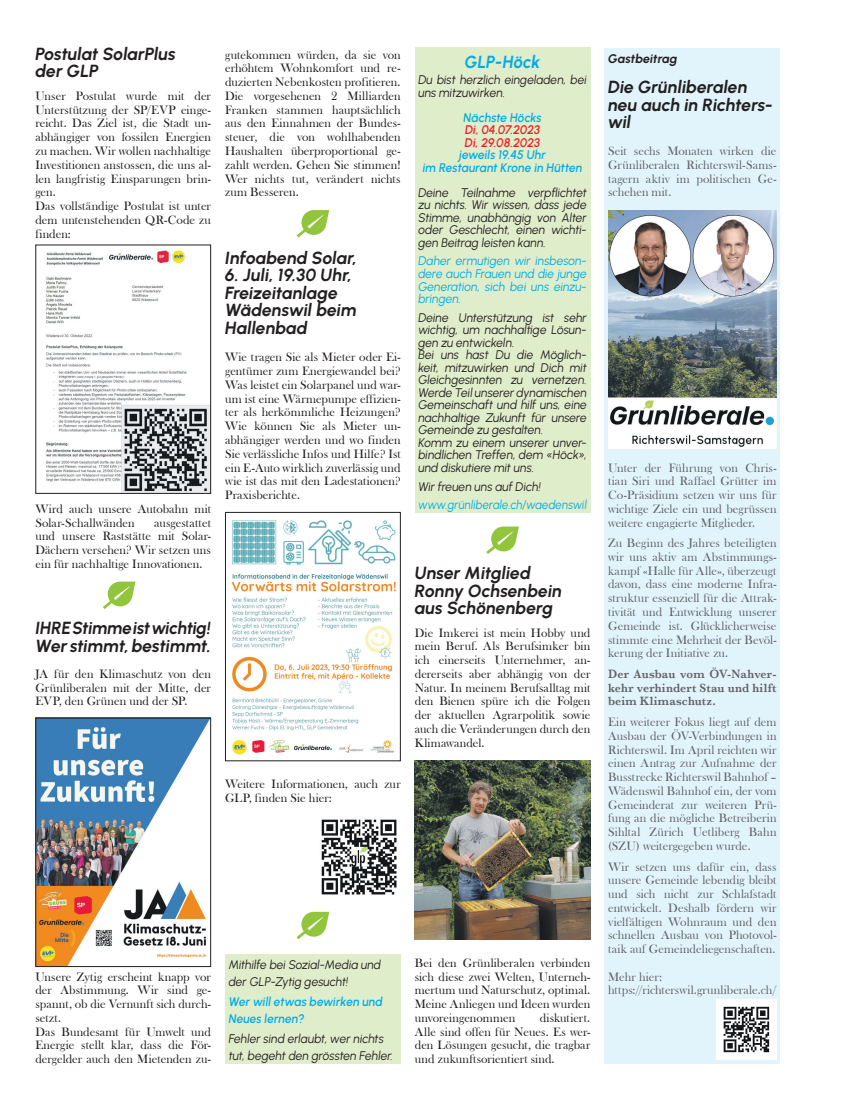
<style>
.page{position:relative;width:851px;height:1117px;background:#fff}
.page>*{position:absolute;margin:0;border:0;box-sizing:border-box;transform-origin:0 0}
.t1{font:italic 700 17.5px/17.5px "Urbanist";color:#231f20}
.t2{font:italic 700 17.5px "Urbanist";color:#03ace4;scale:.95 1}
.t3{font:12.5px/13.8px "Bask Old Face";letter-spacing:.005em;color:#231f20;text-align:justify}
.t4{font:12.5px/13.8px "Bask Old Face";letter-spacing:.005em;color:#636366;text-align:justify}
.t5{font:italic 12.5px/12.5px "Urbanist";letter-spacing:.005em;color:#231f20;scale:.95 1}
.t6{font:italic 600 12.5px/16.6px "Urbanist";letter-spacing:.005em;color:#03ace4;scale:.95 1}
.t7{font:italic 12.5px/12.5px "Urbanist";letter-spacing:.01em;color:#03ace4;text-align:justify;scale:.95 1}
.t8{font:600 12.5px/13.8px "Baskerville";letter-spacing:.02em;color:#636366;text-align:justify;scale:.95 1}
.t9{font:italic 12.5px "Urbanist";letter-spacing:.01em;color:#03ace4;scale:.9 1}
.t10{font:italic 600 12.5px/12.5px "Urbanist";letter-spacing:.005em;color:#ee1d23;scale:.95 1}
.t11{font:italic 700 12.5px "Urbanist";letter-spacing:.005em;color:#231f20}
</style>
<div class="page">
<img style="left:46px;top:250px;width:163px;height:241px">
<div style="left:35px;top:244px;width:176px;height:249px;border:1px solid #231f20"></div>
<svg style="left:103px;top:581px;width:32px;height:28px"></svg>
<img style="left:37px;top:719px;width:172px;height:245px">
<div style="left:35px;top:717px;width:176px;height:249px;border:1px solid #231f20"></div>
<svg style="left:296px;top:210px;width:33px;height:27px"></svg>
<img style="left:231px;top:520px;width:165px;height:235px">
<div style="left:225px;top:512px;width:175px;height:249px;border:1px solid #231f20"></div>
<img style="left:321px;top:819px;width:76px;height:76px">
<div style="left:225px;top:953px;width:175px;height:109px;background:#e0edcb"></div>
<img style="left:415px;top:760px;width:175px;height:179px">
<svg style="left:486px;top:526px;width:33px;height:28px"></svg>
<div style="left:415px;top:48px;width:175px;height:465px;background:#e0edcb"></div>
<div style="left:604px;top:48px;width:176px;height:1014px;background:#e1f4fc"></div>
<img style="left:608px;top:210px;width:168px;height:238px">
<img style="left:716px;top:999px;width:60px;height:59px">
<svg style="left:296px;top:911px;width:33px;height:28px"></svg>
<h1 class="t1" style="left:35px;top:44px;width:142px">Postulat SolarPlus der GLP</h1>
<p class="t3" style="left:35px;top:89px;width:177px;text-align:left">Unser Postulat wurde mit der<br>Unterstützung der SP/EVP einge&shy;reicht. Das Ziel ist, die Stadt un&shy;abhängiger von fossilen Energien zu machen. Wir wollen nachhaltige<br>Investitionen anstossen, die uns al&shy;len langfristig Einsparungen brin&shy;gen.<br>Das vollständige Postulat ist unter dem untenstehenden QR-Code zu finden:</p>
<p class="t3" style="left:35px;top:502px;width:177px">Wird auch unsere Autobahn mit<br>Solar-Schallwänden</p>
<p class="t3" style="left:35px;top:515px;width:177px;text-indent:119px">ausgestattet und unsere Raststätte mit Solar-Dächern versehen? Wir setzen uns ein für nachhaltige Innovationen.</p>
<p class="t3" style="left:225px;top:48px;width:177px">gutekommen würden, da sie von erhöhtem Wohnkomfort und re&shy;duzierten Nebenkosten profitieren.<br>Die vorgesehenen 2 Milliarden Franken stammen hauptsächlich aus den Einnahmen der Bundes&shy;steuer, die von wohlhabenden Haushalten überproportional ge&shy;zahlt werden. Gehen Sie stimmen!<br>Wer nichts tut, verändert nichts zum Besseren.</p>
<h1 class="t1" style="left:225px;top:248px;width:134px">Infoabend Solar,</h1>
<h1 class="t1" style="left:225px;top:266px;width:133px">6. Juli, 19.30 Uhr,<br>Freizeitanlage<br>Wädenswil beim<br>Hallenbad</h1>
<p class="t3" style="left:225px;top:350px;width:177px">Wie tragen Sie als Mieter oder Ei&shy;gentümer zum Energiewandel bei?<br>Was leistet ein Solarpanel und war&shy;um ist eine Wärmepumpe effizien&shy;ter als herkömmliche Heizungen?<br>Wie können Sie als Mieter un&shy;abhängiger werden und wo finden Sie verlässliche Infos und Hilfe? Ist ein E-Auto wirklich zuverlässig und wie ist das mit den Ladestationen?<br>Praxisberichte.</p>
<h1 class="t1" style="left:35px;top:619px;width:177px">IHRE Stimme ist wichtig!<br>Wer stimmt, bestimmt.</h1>
<p class="t3" style="left:35px;top:667px;width:177px">JA für den Klimaschutz von den Grünliberalen mit der Mitte, der EVP, den Grünen und der SP.</p>
<p class="t3" style="left:225px;top:777px;width:177px">Weitere Informationen, auch zur<br>GLP, finden Sie hier:</p>
<h1 class="t2" style="left:465px;top:50px;width:81px">GLP-Höck</h1>
<p class="t5" style="left:418px;top:73px;width:179px">Du bist herzlich eingeladen, bei uns mitzuwirken.</p>
<p class="t6" style="left:463px;top:109px;width:84px">Nächste Höcks</p>
<p class="t10" style="left:465px;top:123px;width:81px">Di, 04.07.2023<br>Di, 29.08.2023</p>
<p class="t6" style="left:423px;top:148px;width:169px;line-height:12.5px;text-align:center">jeweils 19.45 Uhr<br>im Restaurant Krone in Hütten</p>
<p class="t5" style="left:418px;top:186px;width:179px;text-align:justify">Deine Teilnahme verpflichtet zu nichts. Wir wissen, dass jede Stimme, unabhängig von Alter oder Geschlecht, einen wichti&shy;gen Beitrag leisten kann.</p>
<p class="t7" style="left:418px;top:254px;width:179px">Daher ermutigen wir insbeson&shy;dere auch Frauen und die junge Generation, sich bei uns einzu&shy;bringen.</p>
<p class="t5" style="left:418px;top:311px;width:179px">Deine Unterstützung ist sehr wichtig, um nachhaltige Lösun&shy;gen zu entwickeln.<br>Bei uns hast Du die Möglich&shy;keit, mitzuwirken und Dich mit<br>Gleichgesinnten zu vernetzen.<br>Werde Teil unserer dynamischen<br>Gemeinschaft und hilf uns, eine nachhaltige Zukunft für unsere<br>Gemeinde zu gestalten.<br>Komm zu einem unserer unver&shy;bindlichen Treffen, dem «Höck», und diskutiere mit uns.</p>
<p class="t5" style="left:418px;top:479px;width:130px">Wir freuen uns auf Dich!</p>
<p class="t9" style="left:418px;top:496px;width:188px">www.grünliberale.ch/waedenswil</p>
<h1 class="t1" style="left:415px;top:564px;width:149px">Unser Mitglied<br>Ronny Ochsenbein aus Schönenberg</h1>
<p class="t3" style="left:415px;top:625px;width:177px">Die Imkerei ist mein Hobby und mein Beruf. Als Berufsimker bin ich einerseits Unternehmer, an&shy;dererseits aber abhängig von der Natur. In meinem Berufsalltag mit den Bienen spüre ich die Folgen der aktuellen Agrarpolitik sowie auch die Veränderungen durch den Klimawandel.</p>
<p class="t3" style="left:35px;top:969px;width:177px;text-align:left">Unsere Zytig erscheint knapp vor der Abstimmung. Wir sind ge&shy;spannt, ob die Vernunft sich durch&shy;setzt.<br>Das Bundesamt für Umwelt und<br>Energie stellt klar, dass die För&shy;dergelder auch den Mietenden zu-</p>
<p class="t5" style="left:229px;top:956px;width:162px;line-height:16.6px">Mithilfe bei Sozial-Media und der GLP-Zytig gesucht!</p>
<p class="t6" style="left:229px;top:992px;width:164px">Wer will etwas bewirken und<br>Neues lernen?</p>
<p class="t5" style="left:229px;top:1029px;width:174px;line-height:16.6px">Fehler sind erlaubt, wer nichts tut, begeht den grössten Fehler.</p>
<p class="t3" style="left:415px;top:955px;width:177px">Bei den Grünliberalen verbinden sich diese zwei Welten, Unterneh&shy;mertum und Naturschutz, optimal.<br>Meine Anliegen und Ideen wurden unvoreingenommen</p>
<p class="t3" style="left:415px;top:1010px;width:177px;text-indent:125px">diskutiert.<br>Alle sind offen für Neues. Es wer&shy;den Lösungen gesucht, die tragbar und zukunftsorientiert sind.</p>
<p class="t11" style="left:608px;top:51px;width:71px">Gastbeitrag</p>
<h1 class="t1" style="left:608px;top:78px;width:166px">Die Grünliberalen neu auch in Richters&shy;wil</h1>
<p class="t4" style="left:608px;top:144px;width:170px">Seit sechs Monaten wirken die Grünliberalen Richterswil-Sams&shy;tagern aktiv im politischen Ge&shy;schehen mit.</p>
<p class="t4" style="left:608px;top:460px;width:170px">Unter der Führung von Chris&shy;tian Siri und Raffael Grütter im Co-Präsidium setzen wir uns für wichtige Ziele ein und begrüssen weitere engagierte Mitglieder.</p>
<p class="t4" style="left:608px;top:536px;width:170px">Zu Beginn des Jahres beteiligten wir uns aktiv am Abstimmungs&shy;kampf «Halle für Alle», überzeugt davon, dass eine moderne Infra&shy;struktur essenziell für die Attrak&shy;tivität und Entwicklung unserer Gemeinde ist. Glücklicherweise stimmte eine Mehrheit der Bevöl&shy;kerung der Initiative zu.</p>
<p class="t8" style="left:608px;top:666px;width:179px">Der Ausbau vom ÖV-Nahver&shy;kehr verhindert Stau und hilft beim Klimaschutz.</p>
<p class="t4" style="left:608px;top:715px;width:170px">Ein weiterer Fokus liegt auf dem Ausbau der ÖV-Verbindungen in Richterswil. Im April reichten wir einen Antrag zur Aufnahme der Busstrecke Richterswil Bahnhof – Wädenswil Bahnhof ein, der vom Gemeinderat zur weiteren Prü&shy;fung an die mögliche Betreiberin Sihltal Zürich Uetliberg Bahn (SZU) weitergegeben wurde.</p>
<p class="t4" style="left:608px;top:859px;width:170px">Wir setzen uns dafür ein, dass unsere Gemeinde lebendig bleibt und sich nicht zur Schlafstadt entwickelt. Deshalb fördern wir vielfältigen Wohnraum und den schnellen Ausbau von Photovol&shy;taik auf Gemeindeliegenschaften.</p>
<p class="t4" style="left:608px;top:969px;width:170px">Mehr hier: https://richterswil.grunliberale.ch/</p>
</div>
